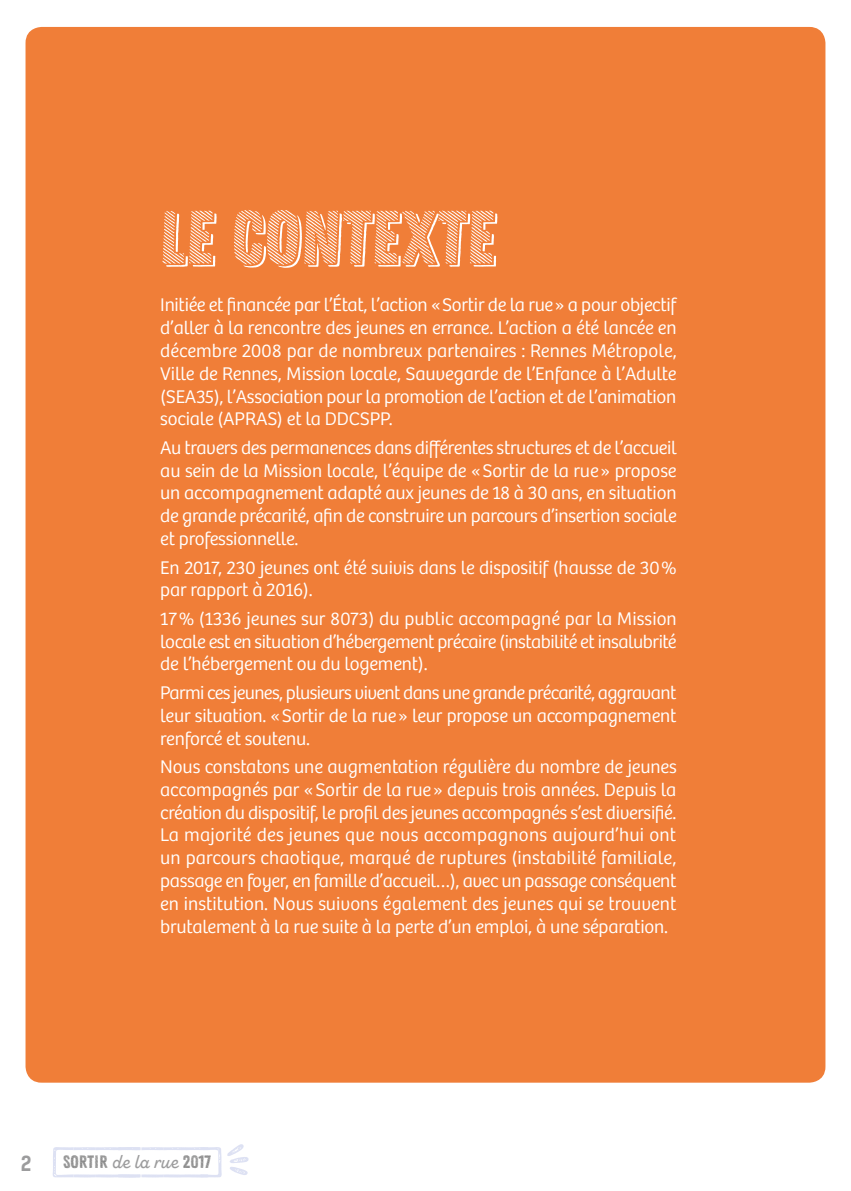
<style>
.page{position:relative;width:851px;height:1191px;background:#fff}
.page>*{position:absolute;margin:0;border:0;box-sizing:border-box;transform-origin:0 0}
.t1{font:75.6px "Zing Rust D1 Base Sh 1";color:#fff}
.t2{font:20px "Kelson Sans Bold BG";color:#9c9c9d}
.t3{font:300 19px/22.8px "Bree";letter-spacing:-.01em;color:#fff;text-align:justify}
.t4{font:18px "Zing Script Rust SB Demo Base";color:#9c9c9d}
.s1{font-family:"Zing Rust D1 Base";font-style:italic;color:#000}
.s2{font-family:"Zing Rust D1 Base";color:#000}
</style>
<div class="page">
<svg style="left:227px;top:1144px;width:21px;height:31px"></svg>
<svg style="left:53px;top:1147px;width:168px;height:30px"></svg>
<div style="left:26px;top:27px;width:799px;height:1055px;background:#f07e38;border-radius:16px"></div>
<h1 class="t1" style="left:160px;top:193px;width:337px">LE CONTEXTE</h1>
<p class="t3" style="left:160px;top:294px;width:518px">Initiée et financée par l’État, l’action «Sortir de la rue» a pour objectif d’aller à la rencontre des jeunes en errance. L’action a été lancée en décembre 2008 par de nombreux partenaires : Rennes Métropole, Ville de Rennes, Mission locale, Sauvegarde de l’Enfance à l’Adulte (SEA35), l’Association pour la promotion de l’action et de l’animation sociale (APRAS) et la DDCSPP.</p>
<p class="t3" style="left:160px;top:436px;width:518px">Au travers des permanences dans différentes structures et de l’accueil au sein de la Mission locale, l’équipe de «Sortir de la rue» propose un accompagnement adapté aux jeunes de 18 à 30 ans, en situation de grande précarité, afin de construire un parcours d’insertion sociale et professionnelle.</p>
<p class="t3" style="left:160px;top:556px;width:517px">En 2017, 230 jeunes ont été suivis dans le dispositif (hausse de 30% par rapport à 2016).</p>
<p class="t3" style="left:160px;top:607px;width:518px">17% (1336 jeunes sur 8073) du public accompagné par la Mission locale est en situation d’hébergement précaire (instabilité et insalubrité de l’hébergement ou du logement).</p>
<p class="t3" style="left:160px;top:681px;width:517px">Parmi ces jeunes, plusieurs vivent dans une grande précarité, aggravant leur situation. «Sortir de la rue» leur propose un accompagnement renforcé et soutenu.</p>
<p class="t3" style="left:160px;top:755px;width:518px">Nous constatons une augmentation régulière du nombre de jeunes accompagnés par «Sortir de la rue» depuis trois années. Depuis la création du dispositif, le profil des jeunes accompagnés s’est diversifié.<br>La majorité des jeunes que nous accompagnons aujourd’hui ont un parcours chaotique, marqué de ruptures (instabilité familiale, passage en foyer, en famille d’accueil…), avec un passage conséquent en institution. Nous suivons également des jeunes qui se trouvent brutalement à la rue suite à la perte d’un emploi, à une séparation.</p>
<p class="t2" style="left:21px;top:1151px;width:12px">2</p>
<p class="t4" style="left:64px;top:1151px;width:149px"><span class="s1">SORTIR</span>de la rue <span class="s2">2017</span></p>
</div>
